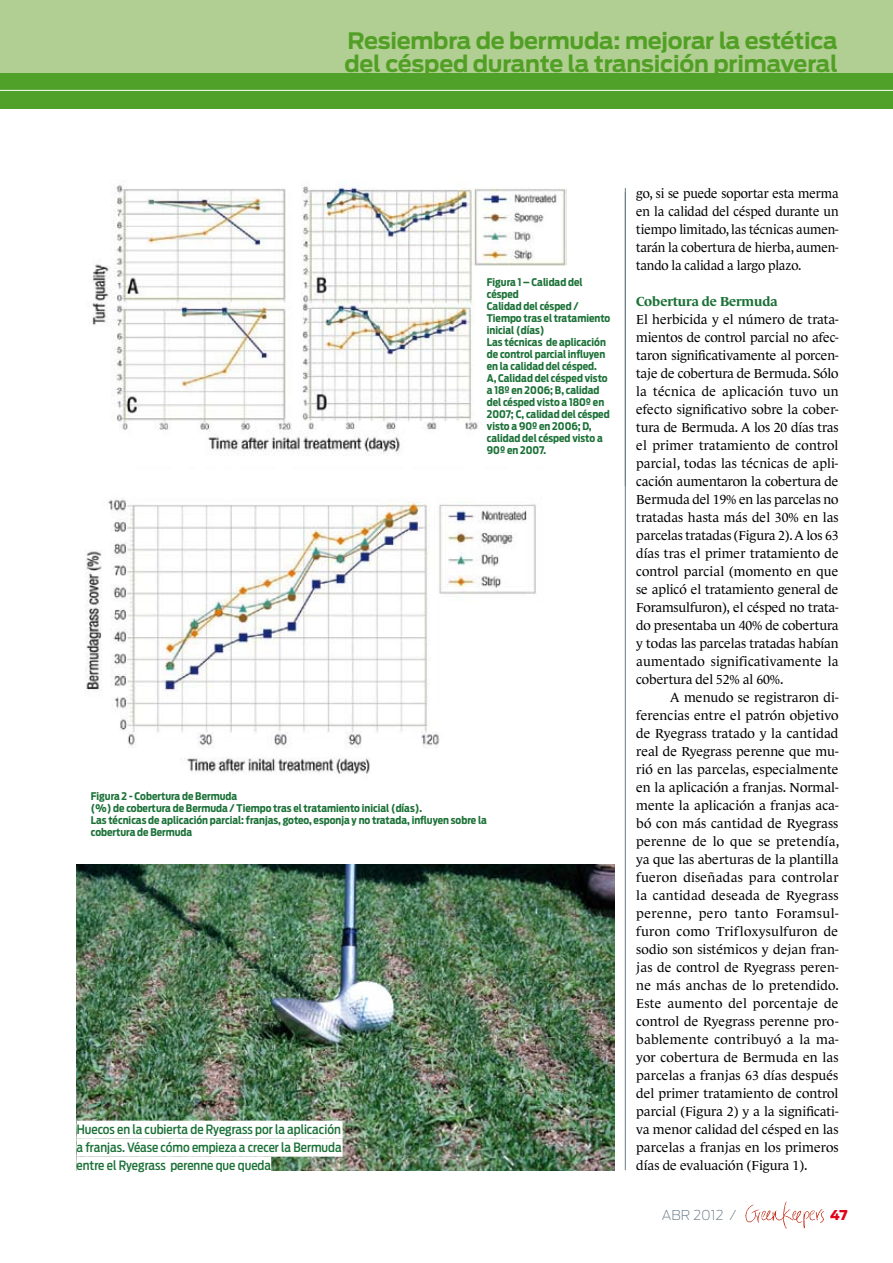
<style>
.page{position:relative;width:893px;height:1263px;background:#fff}
.page>*{position:absolute;margin:0;border:0;box-sizing:border-box;transform-origin:0 0}
.t1{font:700 22.5px/22.5px "Antenna";letter-spacing:-.01em;color:#51a025}
.t2{font:200 13.5px "Antenna";color:#697c86}
.t3{font:900 13.5px "Antenna";color:#e2001a}
.t4{font:13.35px/18px "Le Monde Journal";letter-spacing:-.005em;color:#000;text-align:justify}
.t5{font:700 13.35px "Le Monde Journal";letter-spacing:-.005em;color:#1b7137}
.t6{font:500 12.75px/18px "Antenna Cond";color:#1b7137;text-align:justify}
.t7{font:700 10.5px/12px "Antenna Cond";color:#1b7137}
</style>
<div class="page">
<img style="left:745px;top:1201px;width:79px;height:28px">
<div style="left:0;top:0;width:893px;height:108px;background:#50a129"></div>
<div style="left:0;top:0;width:893px;height:72px;background:#b1ce93"></div>
<hr style="left:0;top:90px;width:893px;height:1px;background:#fff">
<hr style="left:625px;top:188px;width:1px;height:298px;background:#697c86">
<hr style="left:625px;top:192px;width:1px;height:978px;background:#697c86">
<img style="left:77px;top:864px;width:537px;height:306px">
<div style="left:77px;top:1121px;width:266px;height:18px;background:#fff"></div>
<div style="left:77px;top:1139px;width:266px;height:18px;background:#fff"></div>
<div style="left:77px;top:1157px;width:194px;height:18px;background:#fff"></div>
<img style="left:85px;top:498px;width:451px;height:276px">
<img style="left:92px;top:181px;width:474px;height:275px">
<h1 class="t1" style="left:344px;top:30px;width:495px">Resiembra de bermuda: mejorar la estética del césped durante la transición primaveral</h1>
<p class="t7" style="left:487px;top:277px;width:125px">Figura 1 – Calidad del césped<br>Calidad del césped /<br>Tiempo tras el tratamiento inicial (días)<br>Las técnicas de aplicación de control parcial influyen en la calidad del césped.<br>A, Calidad del césped visto a 18º en 2006; B, calidad del césped visto a 180º en<br>2007; C, calidad del césped visto a 90º en 2006; D, calidad del césped visto a<br>90º en 2007.</p>
<p class="t7" style="left:91px;top:790px;width:397px">Figura 2 - Cobertura de Bermuda<br>(%) de cobertura de Bermuda / Tiempo tras el tratamiento inicial (días).<br>Las técnicas de aplicación parcial: franjas, goteo, esponja y no tratada, influyen sobre la cobertura de Bermuda</p>
<p class="t6" style="left:77px;top:1120px;width:267px">Huecos en la cubierta de Ryegrass por la aplicación a franjas. Véase cómo empieza a crecer la Bermuda entre el Ryegrass perenne que queda</p>
<p class="t4" style="left:636px;top:184px;width:204px">go, si se puede soportar esta merma en la calidad del césped durante un tiempo limitado, las técnicas aumen&shy;tarán la cobertura de hierba, aumen&shy;tando la calidad a largo plazo.</p>
<p class="t5" style="left:636px;top:294px;width:143px">Cobertura de Bermuda</p>
<p class="t4" style="left:636px;top:310px;width:204px">El herbicida y el número de trata&shy;mientos de control parcial no afec&shy;taron significativamente al porcen&shy;taje de cobertura de Bermuda. Sólo la técnica de aplicación tuvo un efecto significativo sobre la cober&shy;tura de Bermuda. A los 20 días tras el primer tratamiento de control parcial, todas las técnicas de apli&shy;cación aumentaron la cobertura de Bermuda del 19% en las parcelas no tratadas hasta más del 30% en las parcelas tratadas (Figura 2). A los 63 días tras el primer tratamiento de control parcial (momento en que se aplicó el tratamiento general de Foramsulfuron), el césped no trata&shy;do presentaba un 40% de cobertura y todas las parcelas tratadas habían aumentado significativamente la cobertura del 52% al 60%.</p>
<p class="t4" style="left:636px;top:688px;width:204px;text-indent:34px">A menudo se registraron di&shy;ferencias entre el patrón objetivo de Ryegrass tratado y la cantidad real de Ryegrass perenne que mu&shy;rió en las parcelas, especialmente en la aplicación a franjas. Normal&shy;mente la aplicación a franjas aca&shy;bó con más cantidad de Ryegrass perenne de lo que se pretendía, ya que las aberturas de la plantilla fueron diseñadas para controlar la cantidad deseada de Ryegrass perenne, pero tanto Foramsul&shy;furon como Trifloxysulfuron de sodio son sistémicos y dejan fran&shy;jas de control de Ryegrass peren&shy;ne más anchas de lo pretendido.<br>Este aumento del porcentaje de control de Ryegrass perenne pro&shy;bablemente contribuyó a la ma&shy;yor cobertura de Bermuda en las parcelas a franjas 63 días después del primer tratamiento de control parcial (Figura 2) y a la significati&shy;va menor calidad del césped en las parcelas a franjas en los primeros días de evaluación (Figura 1).</p>
<p class="t2" style="left:662px;top:1207px;width:76px">ABR 2012 /</p>
<p class="t3" style="left:830px;top:1207px;width:19px">47</p>
</div>
